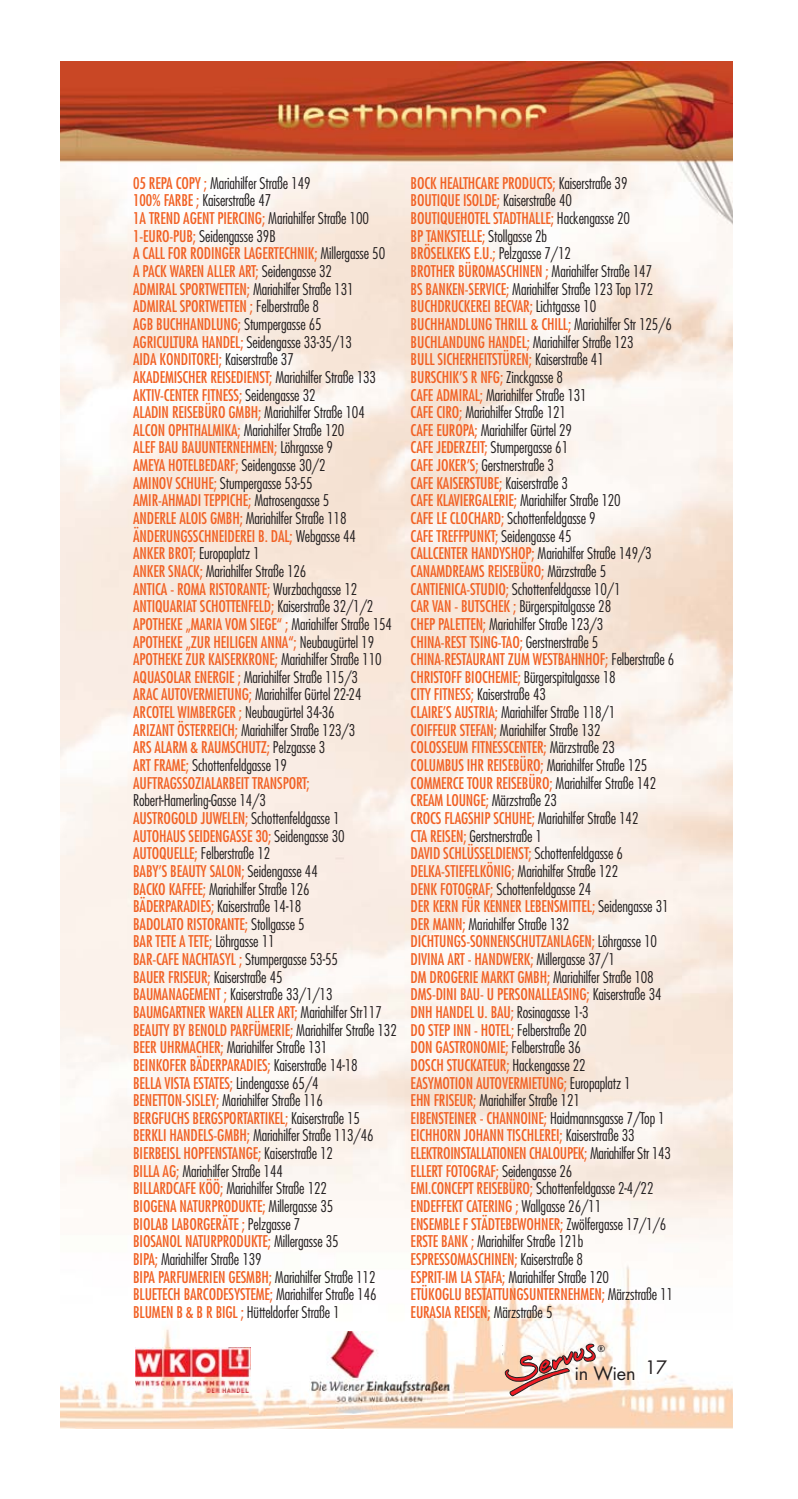
<style>
.page{position:relative;width:798px;height:1499px;background:#fff}
.page>*{position:absolute;margin:0;border:0;box-sizing:border-box;transform-origin:0 0}
.t1{font:18px "Futura";letter-spacing:-.015em;color:#231f20}
.t2{font:condensed 15.75px/17.6px "Futura";letter-spacing:-.01em;color:#f16124}
.t3{font:500 9px "Futura";color:#231f20}
.s1{font-weight:300;color:#231f20}
</style>
<div class="page">
<img style="left:61px;top:61px;width:671px;height:1368px">
<svg style="left:504px;top:1343px;width:95px;height:53px"></svg>
<img style="left:309px;top:1332px;width:155px;height:82px">
<img style="left:135px;top:1347px;width:115px;height:45px">
<p class="t2" style="left:133px;top:175px;width:260px">05 REPA COPY ; <span class="s1">Mariahilfer Straße 149<br></span>100% FARBE ; <span class="s1">Kaiserstraße 47<br></span>1A TREND AGENT PIERCING; <span class="s1">Mariahilfer Straße 100<br></span>1-EURO-PUB; <span class="s1">Seidengasse 39B<br></span>A CALL FOR RODINGER LAGERTECHNIK; <span class="s1">Millergasse 50<br></span>A PACK WAREN ALLER ART; <span class="s1">Seidengasse 32<br></span>ADMIRAL SPORTWETTEN; <span class="s1">Mariahilfer Straße 131<br></span>ADMIRAL SPORTWETTEN ; <span class="s1">Felberstraße 8<br></span>AGB BUCHHANDLUNG; <span class="s1">Stumpergasse 65<br></span>AGRICULTURA HANDEL; <span class="s1">Seidengasse 33-35/13<br></span>AIDA KONDITOREI; <span class="s1">Kaiserstraße 37<br></span>AKADEMISCHER REISEDIENST; <span class="s1">Mariahilfer Straße 133<br></span>AKTIV-CENTER FITNESS; <span class="s1">Seidengasse 32<br></span>ALADIN REISEBÜRO GMBH; <span class="s1">Mariahilfer Straße 104<br></span>ALCON OPHTHALMIKA; <span class="s1">Mariahilfer Straße 120<br></span>ALEF BAU BAUUNTERNEHMEN; <span class="s1">Löhrgasse 9<br></span>AMEYA HOTELBEDARF; <span class="s1">Seidengasse 30/2<br></span>AMINOV SCHUHE; <span class="s1">Stumpergasse 53-55<br></span>AMIR-AHMADI TEPPICHE; <span class="s1">Matrosengasse 5<br></span>ANDERLE ALOIS GMBH; <span class="s1">Mariahilfer Straße 118<br></span>ÄNDERUNGSSCHNEIDEREI B. DAL; <span class="s1">Webgasse 44<br></span>ANKER BROT; <span class="s1">Europaplatz 1<br></span>ANKER SNACK; <span class="s1">Mariahilfer Straße 126<br></span>ANTICA - ROMA RISTORANTE; <span class="s1">Wurzbachgasse 12<br></span>ANTIQUARIAT SCHOTTENFELD; <span class="s1">Kaiserstraße 32/1/2<br></span>APOTHEKE „MARIA VOM SIEGE“ ; <span class="s1">Mariahilfer Straße 154<br></span>APOTHEKE „ZUR HEILIGEN ANNA“; <span class="s1">Neubaugürtel 19<br></span>APOTHEKE ZUR KAISERKRONE; <span class="s1">Mariahilfer Straße 110<br></span>AQUASOLAR ENERGIE ; <span class="s1">Mariahilfer Straße 115/3<br></span>ARAC AUTOVERMIETUNG; <span class="s1">Mariahilfer Gürtel 22-24<br></span>ARCOTEL WIMBERGER ; <span class="s1">Neubaugürtel 34-36<br></span>ARIZANT ÖSTERREICH; <span class="s1">Mariahilfer Straße 123/3<br></span>ARS ALARM &amp; RAUMSCHUTZ; <span class="s1">Pelzgasse 3<br></span>ART FRAME; <span class="s1">Schottenfeldgasse 19<br></span>AUFTRAGSSOZIALARBEIT TRANSPORT;</p>
<p class="t2" style="left:133px;top:793px;width:265px"><span class="s1">Robert-Hamerling-Gasse 14/3<br></span>AUSTROGOLD JUWELEN; <span class="s1">Schottenfeldgasse 1<br></span>AUTOHAUS SEIDENGASSE 30; <span class="s1">Seidengasse 30<br></span>AUTOQUELLE; <span class="s1">Felberstraße 12<br></span>BABY’S BEAUTY SALON; <span class="s1">Seidengasse 44<br></span>BACKO KAFFEE; <span class="s1">Mariahilfer Straße 126<br></span>BÄDERPARADIES; <span class="s1">Kaiserstraße 14-18<br></span>BADOLATO RISTORANTE; <span class="s1">Stollgasse 5<br></span>BAR TETE A TETE; <span class="s1">Löhrgasse 11<br></span>BAR-CAFE NACHTASYL ; <span class="s1">Stumpergasse 53-55<br></span>BAUER FRISEUR; <span class="s1">Kaiserstraße 45<br></span>BAUMANAGEMENT ; <span class="s1">Kaiserstraße 33/1/13<br></span>BAUMGARTNER WAREN ALLER ART; <span class="s1">Mariahilfer Str117<br></span>BEAUTY BY BENOLD PARFÜMERIE; <span class="s1">Mariahilfer Straße 132<br></span>BEER UHRMACHER; <span class="s1">Mariahilfer Straße 131<br></span>BEINKOFER BÄDERPARADIES; <span class="s1">Kaiserstraße 14-18<br></span>BELLA VISTA ESTATES; <span class="s1">Lindengasse 65/4<br></span>BENETTON-SISLEY; <span class="s1">Mariahilfer Straße 116<br></span>BERGFUCHS BERGSPORTARTIKEL; <span class="s1">Kaiserstraße 15<br></span>BERKLI HANDELS-GMBH; <span class="s1">Mariahilfer Straße 113/46<br></span>BIERBEISL HOPFENSTANGE; <span class="s1">Kaiserstraße 12<br></span>BILLA AG; <span class="s1">Mariahilfer Straße 144<br></span>BILLARDCAFE KÖÖ; <span class="s1">Mariahilfer Straße 122<br></span>BIOGENA NATURPRODUKTE; <span class="s1">Millergasse 35<br></span>BIOLAB LABORGERÄTE ; <span class="s1">Pelzgasse 7<br></span>BIOSANOL NATURPRODUKTE; <span class="s1">Millergasse 35<br></span>BIPA; <span class="s1">Mariahilfer Straße 139<br></span>BIPA PARFUMERIEN GESMBH; <span class="s1">Mariahilfer Straße 112<br></span>BLUETECH BARCODESYSTEME; <span class="s1">Mariahilfer Straße 146<br></span>BLUMEN B &amp; B R BIGL ; <span class="s1">Hütteldorfer Straße 1</span></p>
<p class="t2" style="left:410px;top:175px;width:265px">BOCK HEALTHCARE PRODUCTS; <span class="s1">Kaiserstraße 39<br></span>BOUTIQUE ISOLDE; <span class="s1">Kaiserstraße 40<br></span>BOUTIQUEHOTEL STADTHALLE; <span class="s1">Hackengasse 20<br></span>BP TANKSTELLE; <span class="s1">Stollgasse 2b<br></span>BRÖSELKEKS E.U.; <span class="s1">Pelzgasse 7/12<br></span>BROTHER BÜROMASCHINEN ; <span class="s1">Mariahilfer Straße 147<br></span>BS BANKEN-SERVICE; <span class="s1">Mariahilfer Straße 123 Top 172<br></span>BUCHDRUCKEREI BECVAR; <span class="s1">Lichtgasse 10<br></span>BUCHHANDLUNG THRILL &amp; CHILL; <span class="s1">Mariahilfer Str 125/6<br></span>BUCHLANDUNG HANDEL; <span class="s1">Mariahilfer Straße 123<br></span>BULL SICHERHEITSTÜREN; <span class="s1">Kaiserstraße 41<br></span>BURSCHIK’S R NFG; <span class="s1">Zinckgasse 8<br></span>CAFE ADMIRAL; <span class="s1">Mariahilfer Straße 131<br></span>CAFE CIRO; <span class="s1">Mariahilfer Straße 121<br></span>CAFE EUROPA; <span class="s1">Mariahilfer Gürtel 29<br></span>CAFE JEDERZEIT; <span class="s1">Stumpergasse 61<br></span>CAFE JOKER’S; <span class="s1">Gerstnerstraße 3<br></span>CAFE KAISERSTUBE; <span class="s1">Kaiserstraße 3<br></span>CAFE KLAVIERGALERIE; <span class="s1">Mariahilfer Straße 120<br></span>CAFE LE CLOCHARD; <span class="s1">Schottenfeldgasse 9<br></span>CAFE TREFFPUNKT; <span class="s1">Seidengasse 45<br></span>CALLCENTER HANDYSHOP; <span class="s1">Mariahilfer Straße 149/3<br></span>CANAMDREAMS REISEBÜRO; <span class="s1">Märzstraße 5<br></span>CANTIENICA-STUDIO; <span class="s1">Schottenfeldgasse 10/1<br></span>CAR VAN - BUTSCHEK ; <span class="s1">Bürgerspitalgasse 28<br></span>CHEP PALETTEN; <span class="s1">Mariahilfer Straße 123/3<br></span>CHINA-REST TSING-TAO; <span class="s1">Gerstnerstraße 5<br></span>CHINA-RESTAURANT ZUM WESTBAHNHOF; <span class="s1">Felberstraße 6<br></span>CHRISTOFF BIOCHEMIE; <span class="s1">Bürgerspitalgasse 18<br></span>CITY FITNESS; <span class="s1">Kaiserstraße 43<br></span>CLAIRE’S AUSTRIA; <span class="s1">Mariahilfer Straße 118/1<br></span>COIFFEUR STEFAN; <span class="s1">Mariahilfer Straße 132<br></span>COLOSSEUM FITNESSCENTER; <span class="s1">Märzstraße 23<br></span>COLUMBUS IHR REISEBÜRO; <span class="s1">Mariahilfer Straße 125<br></span>COMMERCE TOUR REISEBÜRO; <span class="s1">Mariahilfer Straße 142<br></span>CREAM LOUNGE; <span class="s1">Märzstraße 23<br></span>CROCS FLAGSHIP SCHUHE; <span class="s1">Mariahilfer Straße 142<br></span>CTA REISEN; <span class="s1">Gerstnerstraße 1<br></span>DAVID SCHLÜSSELDIENST; <span class="s1">Schottenfeldgasse 6<br></span>DELKA-STIEFELKÖNIG; <span class="s1">Mariahilfer Straße 122<br></span>DENK FOTOGRAF; <span class="s1">Schottenfeldgasse 24<br></span>DER KERN FÜR KENNER LEBENSMITTEL; <span class="s1">Seidengasse 31<br></span>DER MANN; <span class="s1">Mariahilfer Straße 132<br></span>DICHTUNGS-SONNENSCHUTZANLAGEN; <span class="s1">Löhrgasse 10<br></span>DIVINA ART - HANDWERK; <span class="s1">Millergasse 37/1<br></span>DM DROGERIE MARKT GMBH; <span class="s1">Mariahilfer Straße 108<br></span>DMS-DINI BAU- U PERSONALLEASING; <span class="s1">Kaiserstraße 34<br></span>DNH HANDEL U. BAU; <span class="s1">Rosinagasse 1-3<br></span>DO STEP INN - HOTEL; <span class="s1">Felberstraße 20<br></span>DON GASTRONOMIE; <span class="s1">Felberstraße 36<br></span>DOSCH STUCKATEUR; <span class="s1">Hackengasse 22<br></span>EASYMOTION AUTOVERMIETUNG; <span class="s1">Europaplatz 1<br></span>EHN FRISEUR; <span class="s1">Mariahilfer Straße 121<br></span>EIBENSTEINER - CHANNOINE; <span class="s1">Haidmannsgasse 7/Top 1<br></span>EICHHORN JOHANN TISCHLEREI; <span class="s1">Kaiserstraße 33<br></span>ELEKTROINSTALLATIONEN CHALOUPEK; <span class="s1">Mariahilfer Str 143<br></span>ELLERT FOTOGRAF; <span class="s1">Seidengasse 26<br></span>EMI.CONCEPT REISEBÜRO; <span class="s1">Schottenfeldgasse 2-4/22<br></span>ENDEFFEKT CATERING ; <span class="s1">Wallgasse 26/11<br></span>ENSEMBLE F STÄDTEBEWOHNER; <span class="s1">Zwölfergasse 17/1/6<br></span>ERSTE BANK ; <span class="s1">Mariahilfer Straße 121b </span>ESPRESSOMASCHINEN; <span class="s1">Kaiserstraße 8<br></span>ESPRIT-IM LA STAFA; <span class="s1">Mariahilfer Straße 120<br></span>ETÜKOGLU BESTATTUNGSUNTERNEHMEN; <span class="s1">Märzstraße 11<br></span>EURASIA REISEN; <span class="s1">Märzstraße 5</span></p>
<p class="t1" style="left:645px;top:1359px;width:23px">17</p>
<p class="t3" style="left:597px;top:1343px;width:9px">®</p>
<p class="t1" style="left:574px;top:1365px;width:63px">in Wien</p>
</div>
